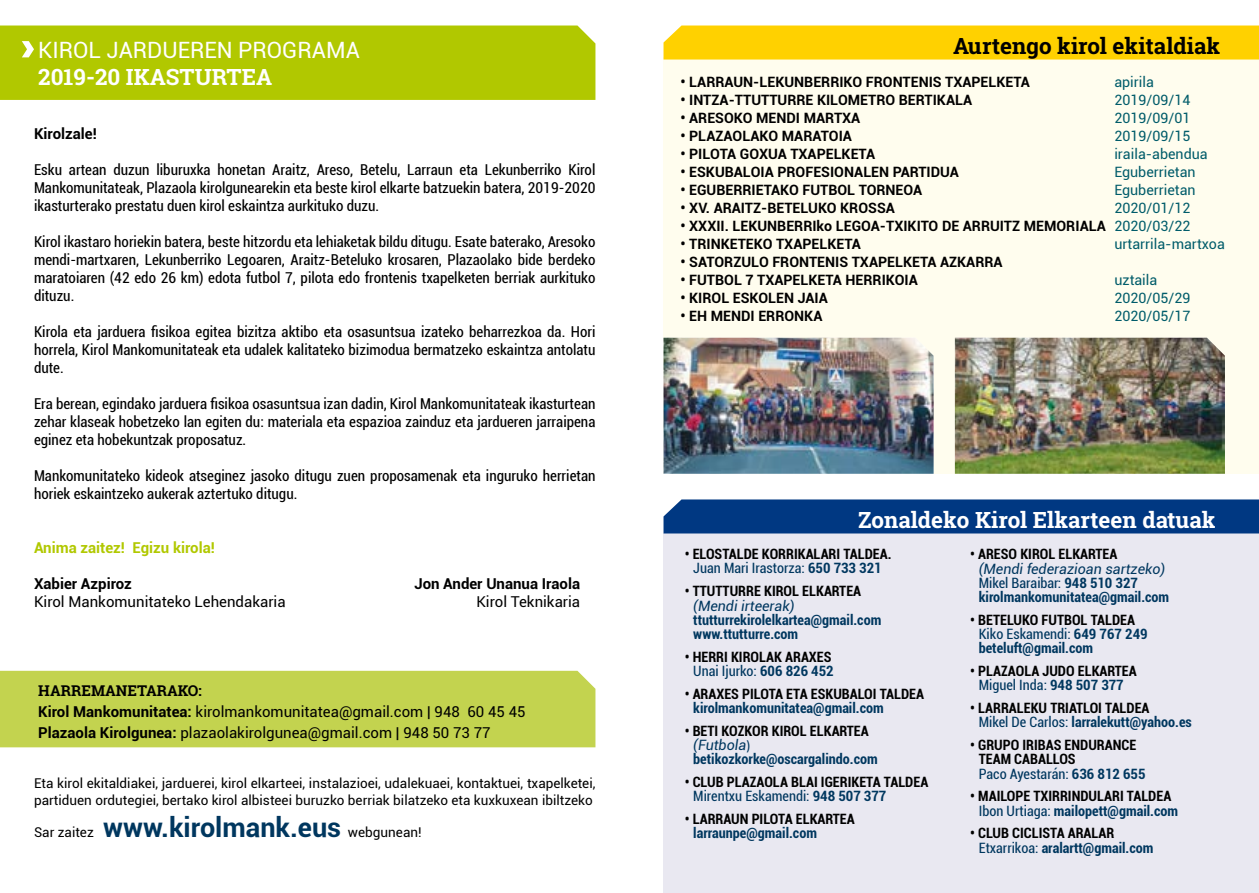
<style>
.page{position:relative;width:1259px;height:893px;background:#fff}
.page>*{position:absolute;margin:0;border:0;box-sizing:border-box;transform-origin:0 0}
.t1{font:700 22.5px "Roboto Slab";color:#fff}
.t2{font:700 22.5px "Roboto Slab";color:#000}
.t3{font:22.5px "Roboto";color:#fff}
.t4{font:condensed 15px/18px "Roboto";color:#000;text-align:justify}
.t5{font:15px/21px "Roboto";color:#000}
.t6{font:700 15px "Roboto";color:#000}
.t7{font:700 15px "Roboto";color:#b1c800}
.t8{font:700 15px "Roboto Slab";color:#000}
.t9{font:700 condensed 14.25px/14.2px "Roboto";color:#000;text-align:center}
.t10{font:700 14.25px "Roboto";color:#000}
.t11{font:700 condensed 14.25px/14.2px "Roboto";color:#00375f}
.t12{font:14.25px "Roboto";color:#005c6a}
.t13{font:italic 14.25px "Roboto";color:#00375f}
.t14{font:13.5px/16.2px "Roboto";color:#000}
.s1{font-weight:700}
.s2{font-weight:700;font-size:27px;color:#00375f}
.s3{font-weight:400;color:#005c6a}
.s4{font-weight:400;color:#00375f}
.s5{color:#00375f}
.s6{color:#000}
.s7{font-weight:400;font-style:italic;font-stretch:normal}
.s8{font-family:"Calibri";font-weight:400;font-stretch:normal}
.s9{font-weight:400}
</style>
<div class="page">
<div style="left:663px;top:57px;width:596px;height:417px;background:#fffdee"></div>
<div style="left:663px;top:533px;width:596px;height:360px;background:#e9e8f1"></div>
<div style="left:0;top:671px;width:595px;height:76px;background:#c3d34f"></div>
<div style="left:663px;top:26px;width:596px;height:34px;background:#ffd100"></div>
<div style="left:663px;top:499px;width:596px;height:34px;background:#003882"></div>
<img style="left:955px;top:338px;width:270px;height:136px">
<img style="left:663px;top:338px;width:270px;height:136px">
<div style="left:0;top:26px;width:595px;height:74px;background:#b1c800"></div>
<h1 class="t3" style="left:38px;top:34px;width:323px">KIROL JARDUEREN PROGRAMA</h1>
<h1 class="t1" style="left:38px;top:61px;width:235px">2019-20 IKASTURTEA</h1>
<p class="t6" style="left:34px;top:123px;width:64px">Kirolzale!</p>
<p class="t4" style="left:34px;top:160px;width:563px">Esku artean duzun liburuxka honetan Araitz, Areso, Betelu, Larraun eta Lekunberriko Kirol Mankomunitateak, Plazaola kirolgunearekin eta beste kirol elkarte batzuekin batera, 2019-2020 ikasturterako prestatu duen kirol eskaintza aurkituko duzu.</p>
<p class="t4" style="left:34px;top:232px;width:563px">Kirol ikastaro horiekin batera, beste hitzordu eta lehiaketak bildu ditugu. Esate baterako, Aresoko mendi-martxaren, Lekunberriko Legoaren, Araitz-Beteluko krosaren, Plazaolako bide berdeko maratoiaren (42 edo 26 km) edota futbol 7, pilota edo frontenis txapelketen berriak aurkituko dituzu.</p>
<p class="t4" style="left:34px;top:322px;width:563px">Kirola eta jarduera fisikoa egitea bizitza aktibo eta osasuntsua izateko beharrezkoa da. Hori horrela, Kirol Mankomunitateak eta udalek kalitateko bizimodua bermatzeko eskaintza antolatu dute.</p>
<p class="t4" style="left:34px;top:394px;width:563px">Era berean, egindako jarduera fisikoa osasuntsua izan dadin, Kirol Mankomunitateak ikasturtean zehar klaseak hobetzeko lan egiten du: materiala eta espazioa zainduz eta jardueren jarraipena eginez eta hobekuntzak proposatuz.</p>
<p class="t4" style="left:34px;top:466px;width:563px">Mankomunitateko kideok atseginez jasoko ditugu zuen proposamenak eta inguruko herrietan horiek eskaintzeko aukerak aztertuko ditugu.</p>
<p class="t7" style="left:34px;top:537px;width:182px">Anima zaitez! Egizu kirola!</p>
<p class="t6" style="left:34px;top:573px;width:99px">Xabier Azpiroz</p>
<p class="t6" style="left:414px;top:573px;width:167px">Jon Ander Unanua Iraola</p>
<p class="t5" style="left:34px;top:590px;width:253px">Kirol Mankomunitateko Lehendakaria</p>
<p class="t5" style="left:476px;top:590px;width:105px">Kirol Teknikaria</p>
<p class="t8" style="left:38px;top:680px;width:165px">HARREMANETARAKO:</p>
<p class="t5" style="left:38px;top:700px;width:489px"><span class="s1">Kirol Mankomunitatea:</span> kirolmankomunitatea@gmail.com | 948 60 45 45<br><span class="s1">Plazaola Kirolgunea:</span> plazaolakirolgunea@gmail.com | 948 50 73 77</p>
<p class="t14" style="left:34px;top:775px;width:563px">Eta kirol ekitaldiakei, jarduerei, kirol elkarteei, instalazioei, udalekuaei, kontaktuei, txapelketei, partiduen ordutegiei, bertako kirol albisteei buruzko berriak bilatzeko eta kuxkuxean ibiltzeko</p>
<p class="t14" style="left:34px;top:823px;width:389px">Sar zaitez <span class="s2">www.kirolmank.eus</span> webgunean!</p>
<h1 class="t2" style="left:953px;top:31px;width:269px">Aurtengo kirol ekitaldiak</h1>
<p class="t10" style="left:680px;top:72px;width:351px">• LARRAUN-LEKUNBERRIKO FRONTENIS TXAPELKETA</p>
<p class="t12" style="left:1114px;top:72px;width:41px">apirila</p>
<p class="t10" style="left:680px;top:90px;width:293px">• INTZA-TTUTTURRE KILOMETRO BERTIKALA</p>
<p class="t12" style="left:1114px;top:90px;width:78px">2019/09/14</p>
<p class="t10" style="left:680px;top:108px;width:181px">• ARESOKO MENDI MARTXA</p>
<p class="t12" style="left:1114px;top:108px;width:78px">2019/09/01</p>
<p class="t10" style="left:680px;top:126px;width:173px">• PLAZAOLAKO MARATOIA</p>
<p class="t12" style="left:1114px;top:126px;width:78px">2019/09/15</p>
<p class="t10" style="left:680px;top:144px;width:196px">• PILOTA GOXUA TXAPELKETA</p>
<p class="t12" style="left:1114px;top:144px;width:95px">iraila-abendua</p>
<p class="t10" style="left:680px;top:162px;width:280px">• ESKUBALOIA PROFESIONALEN PARTIDUA</p>
<p class="t12" style="left:1114px;top:162px;width:83px">Eguberrietan</p>
<p class="t10" style="left:680px;top:180px;width:243px">• EGUBERRIETAKO FUTBOL TORNEOA</p>
<p class="t12" style="left:1114px;top:180px;width:83px">Eguberrietan</p>
<p class="t10" style="left:680px;top:198px;width:216px">• XV. ARAITZ-BETELUKO KROSSA</p>
<p class="t12" style="left:1114px;top:198px;width:78px">2020/01/12</p>
<p class="t10" style="left:680px;top:216px;width:511px">• XXXII. LEKUNBERRIko LEGOA-TXIKITO DE ARRUITZ MEMORIALA <span class="s3">2020/03/22</span></p>
<p class="t10" style="left:680px;top:234px;width:182px">• TRINKETEKO TXAPELKETA</p>
<p class="t12" style="left:1114px;top:234px;width:112px">urtarrila-martxoa</p>
<p class="t10" style="left:680px;top:252px;width:323px">• SATORZULO FRONTENIS TXAPELKETA AZKARRA</p>
<p class="t10" style="left:680px;top:270px;width:239px">• FUTBOL 7 TXAPELKETA HERRIKOIA</p>
<p class="t12" style="left:1114px;top:270px;width:44px">uztaila</p>
<p class="t10" style="left:680px;top:288px;width:149px">• KIROL ESKOLEN JAIA</p>
<p class="t12" style="left:1114px;top:288px;width:78px">2020/05/29</p>
<p class="t10" style="left:680px;top:306px;width:143px">• EH MENDI ERRONKA</p>
<p class="t12" style="left:1114px;top:306px;width:78px">2020/05/17</p>
<h1 class="t1" style="left:858px;top:505px;width:359px">Zonaldeko Kirol Elkarteen datuak</h1>
<p class="t9" style="left:685px;top:546px;width:208px">• ELOSTALDE KORRIKALARI TALDEA.<br><span class="s4">Juan Mari Irastorza:</span> <span class="s5">650 733 321</span></p>
<p class="t9" style="left:685px;top:583px;width:178px">• TTUTTURRE KIROL ELKARTEA</p>
<p class="t13" style="left:693px;top:595px;width:103px">(Mendi irteerak)</p>
<p class="t11" style="left:693px;top:612px;width:190px">ttutturrekirolelkartea@gmail.com www.ttutturre.com</p>
<p class="t9" style="left:685px;top:649px;width:150px">• HERRI KIROLAK ARAXES<br><span class="s4">Unai Ijurko:</span> <span class="s5">606 826 452</span></p>
<p class="t9" style="left:685px;top:686px;width:241px">• ARAXES PILOTA ETA ESKUBALOI TALDEA</p>
<p class="t11" style="left:693px;top:700px;width:192px">kirolmankomunitatea@gmail.com</p>
<p class="t11" style="left:693px;top:723px;width:186px;text-indent:-9px"><span class="s6">• BETI KOZKOR KIROL ELKARTEA </span><span class="s7">(Futbola</span><span class="s8">) </span>betikozkorke@oscargalindo.com</p>
<p class="t9" style="left:693px;top:774px;width:236px;text-align:left;text-indent:-9px">• CLUB PLAZAOLA BLAI IGERIKETA TALDEA<br><span class="s4">Mirentxu Eskamendi:</span> <span class="s5">948 507 377</span></p>
<p class="t9" style="left:685px;top:811px;width:171px">• LARRAUN PILOTA ELKARTEA</p>
<p class="t11" style="left:693px;top:826px;width:125px">larraunpe@gmail.com</p>
<p class="t9" style="left:970px;top:546px;width:149px">• ARESO KIROL ELKARTEA</p>
<p class="t11" style="left:978px;top:561px;width:192px"><span class="s7">(Mendi federazioan sartzeko)<br></span><span class="s9">Mikel Baraibar:</span> 948 510 327 kirolmankomunitatea@gmail.com</p>
<p class="t11" style="left:978px;top:612px;width:170px;text-indent:-9px"><span class="s6">• BETELUKO FUTBOL TALDEA<br></span><span class="s9">Kiko Eskamendi:</span> 649 767 249 beteluft@gmail.com</p>
<p class="t9" style="left:970px;top:663px;width:168px">• PLAZAOLA JUDO ELKARTEA<br><span class="s4">Miguel Inda:</span> <span class="s5">948 507 377</span></p>
<p class="t9" style="left:978px;top:700px;width:214px;text-align:left;text-indent:-9px">• LARRALEKU TRIATLOI TALDEA<br><span class="s4">Mikel De Carlos:</span> <span class="s5">larralekutt@yahoo.es</span></p>
<p class="t9" style="left:978px;top:737px;width:168px;text-align:left;text-indent:-9px">• GRUPO IRIBAS ENDURANCE<br>TEAM CABALLOS<br><span class="s4">Paco Ayestarán:</span> <span class="s5">636 812 655</span></p>
<p class="t9" style="left:970px;top:789px;width:209px">• MAILOPE TXIRRINDULARI TALDEA<br><span class="s4">Ibon Urtiaga:</span> <span class="s5">mailopett@gmail.com</span></p>
<p class="t9" style="left:978px;top:826px;width:176px;text-align:left;text-indent:-9px">• CLUB CICLISTA ARALAR<br><span class="s4">Etxarrikoa:</span> <span class="s5">aralartt@gmail.com</span></p>
</div>
